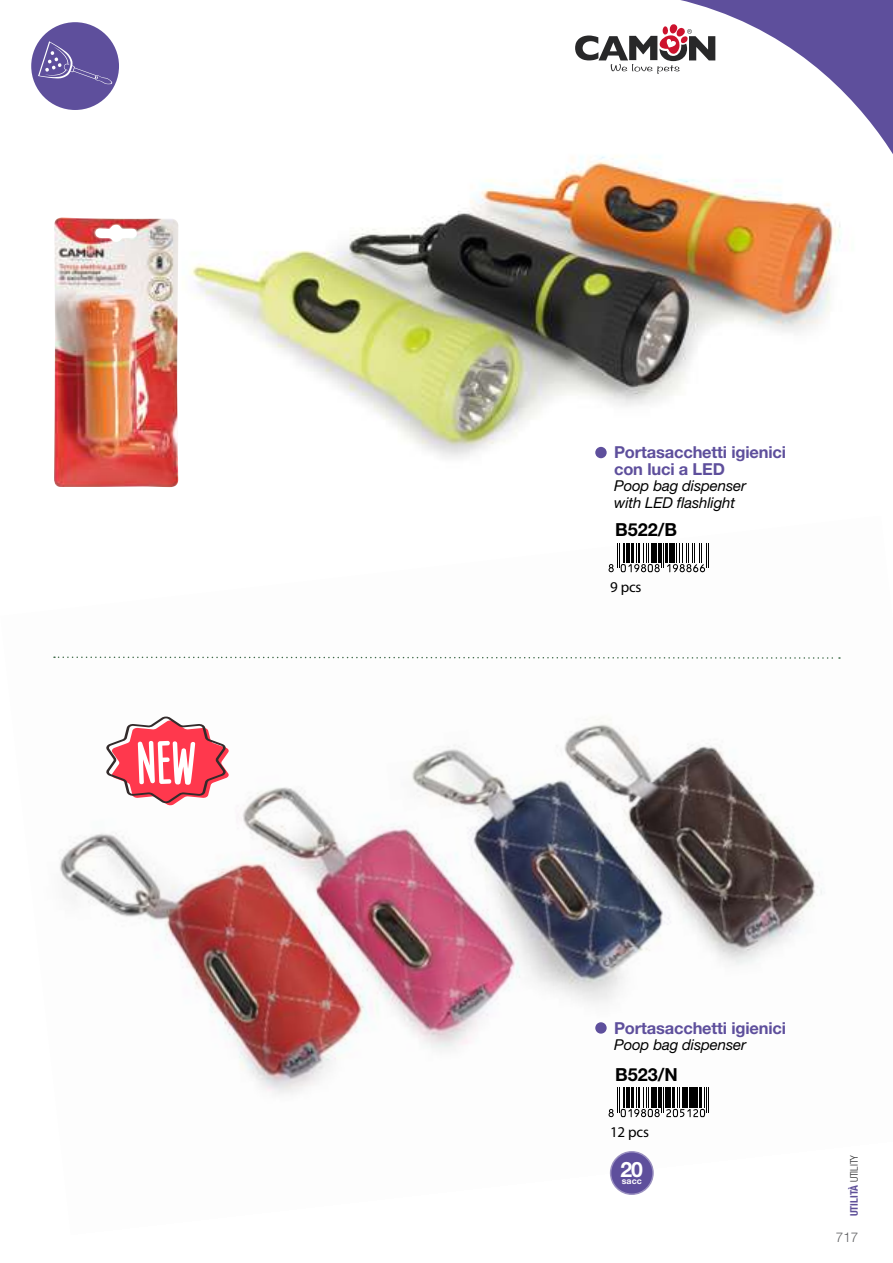
<style>
.page{position:relative;width:893px;height:1263px;background:#fff}
.page>*{position:absolute;margin:0;border:0;box-sizing:border-box;transform-origin:0 0}
.t1{font:700 21.15px "Helvetica Neue LT Std";color:#fff}
.t2{font:700 18px "Helvetica Neue LT Std";color:#000}
.t3{font:700 16.5px/16.5px "Helvetica Neue LT Std";letter-spacing:-.01em;color:#5e4f9c}
.t4{font:italic 15px/16.5px "Helvetica Neue LT Std";letter-spacing:-.01em;color:#000}
.t5{font:15px "Myriad Pro";letter-spacing:-.01em;color:#000}
.t6{font:300 13.5px "Helvetica Neue LT Std";color:#616264}
.t7{font:700 condensed 10.5px "Helvetica Neue LT Std";color:#5e4f98}
.t8{font:700 8.7px "Helvetica Neue LT Std";color:#fff}
.s1{font-weight:300;color:#282829}
</style>
<div class="page">
<img style="left:53px;top:572px;width:788px;height:623px">
<img style="left:169px;top:179px;width:672px;height:309px">
<img style="left:54px;top:218px;width:124px;height:269px">
<div style="left:595px;top:447px;width:12px;height:11px;background:#5e4f9c;border-radius:50%"></div>
<svg style="left:608px;top:543px;width:101px;height:29px"></svg>
<svg style="left:105px;top:716px;width:124px;height:90px"></svg>
<div style="left:595px;top:1022px;width:12px;height:12px;background:#5e4f9c;border-radius:50%"></div>
<svg style="left:608px;top:1088px;width:101px;height:29px"></svg>
<div style="left:611px;top:1152px;width:42px;height:42px;background:#5e4f9c;border-radius:50%"></div>
<div style="left:610px;top:1151px;width:44px;height:44px;border:1px solid #9a90c0;border-radius:50%"></div>
<svg style="left:54px;top:656px;width:786px;height:3px"></svg>
<svg style="left:560px;top:0;width:333px;height:193px"></svg>
<svg style="left:575px;top:23px;width:140px;height:51px"></svg>
<div style="left:31px;top:22px;width:88px;height:88px;background:#5e4f9c;border-radius:50%"></div>
<svg style="left:38px;top:41px;width:74px;height:43px"></svg>
<p class="t3" style="left:614px;top:444px;width:173px">Portasacchetti igienici con luci a LED</p>
<p class="t4" style="left:614px;top:477px;width:133px">Poop bag dispenser with LED flashlight</p>
<p class="t2" style="left:615px;top:518px;width:64px">B522/B</p>
<p class="t5" style="left:610px;top:577px;width:33px">9 pcs</p>
<p class="t3" style="left:614px;top:1019px;width:173px">Portasacchetti igienici</p>
<p class="t4" style="left:614px;top:1036px;width:133px">Poop bag dispenser</p>
<p class="t2" style="left:615px;top:1063px;width:64px">B523/N</p>
<p class="t5" style="left:610px;top:1122px;width:41px">12 pcs</p>
<p class="t1" style="left:621px;top:1156px;width:24px">20</p>
<p class="t8" style="left:622px;top:1176px;width:21px">sacc</p>
<p class="t7" style="left:848px;top:1216px;width:63px;rotate:-90deg">UTILITÀ <span class="s1">UTILITY</span></p>
<p class="t6" style="left:836px;top:1229px;width:24px">717</p>
</div>
